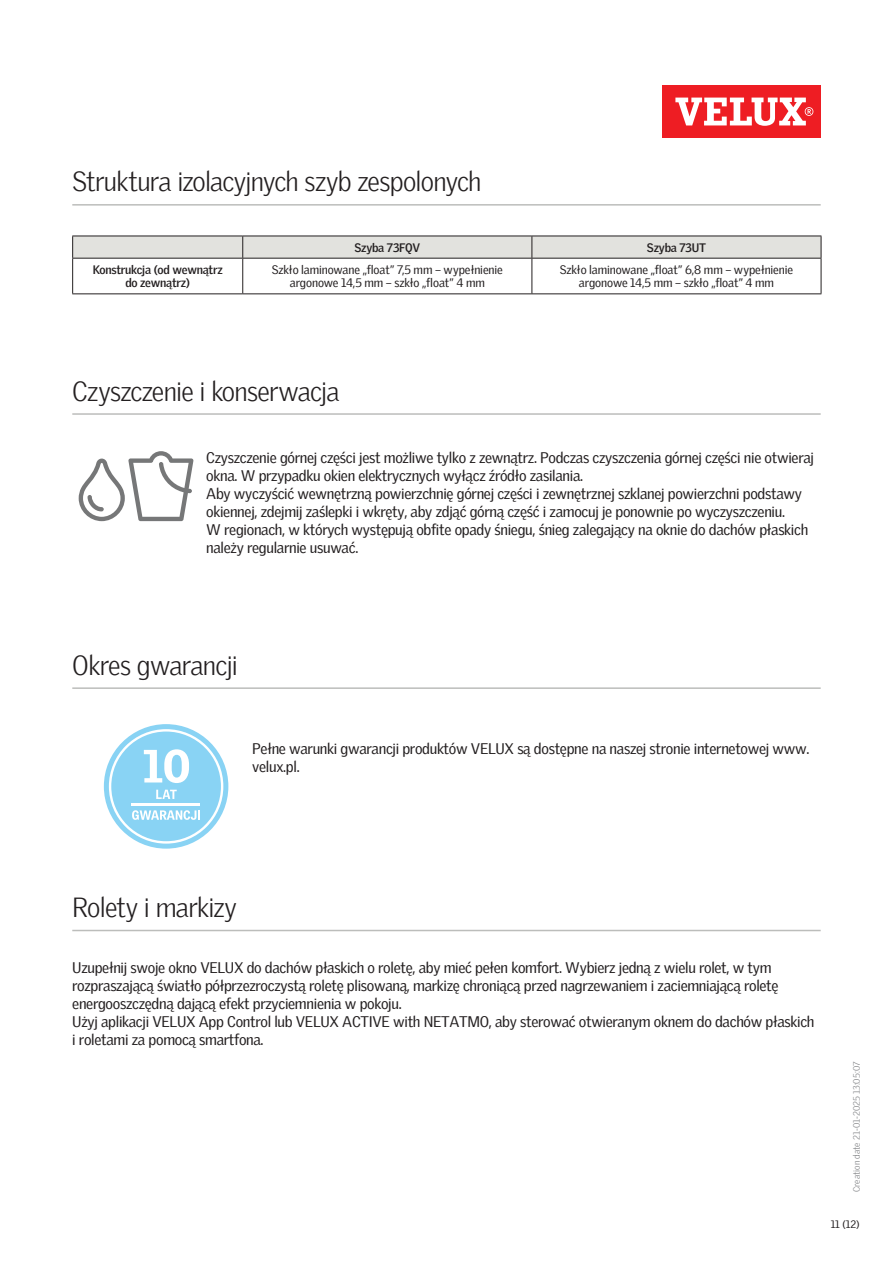
<style>
.page{position:relative;width:893px;height:1263px;background:#fff}
.page>*{position:absolute;margin:0;border:0;box-sizing:border-box;transform-origin:0 0}
.Headline_With_Line_B{font:300 27px "Velux Gothic";letter-spacing:-.03em;color:#231f20}
.Body_Regular{font:15px/18px "Velux Gothic";letter-spacing:-.02em;color:#231f20}
.TableText{font:12px/13.5px "Velux Gothic";letter-spacing:-.005em;color:#231f20;text-align:center}
.TableHeader_TableTex{font:700 12px/13.5px "Velux Gothic";letter-spacing:-.02em;color:#231f20;text-align:center}
.TableHeader{font:700 12px "Velux Gothic";letter-spacing:-.02em;color:#231f20}
.t1{font:10.5px "Velux Gothic";color:#231f20}
.t2{font:300 9px "Velux Gothic";color:#7c7e81}
</style>
<div class="page">
<div style="left:662px;top:85px;width:159px;height:53px;background:#ee1d23"></div>
<svg style="left:675px;top:98px;width:138px;height:28px"></svg>
<hr style="left:72px;top:413px;width:749px;height:2px;background:#bcbdbb">
<svg style="left:79px;top:451px;width:114px;height:70px"></svg>
<hr style="left:72px;top:687px;width:749px;height:2px;background:#bcbdbb">
<hr style="left:72px;top:930px;width:749px;height:1px;background:#bcbdbb">
<hr style="left:72px;top:204px;width:749px;height:2px;background:#bcbdbb">
<svg style="left:72px;top:236px;width:750px;height:22px"></svg>
<hr style="left:72px;top:258px;width:171px;height:1px;background:#231f20">
<hr style="left:72px;top:259px;width:1px;height:34px;background:#231f20">
<hr style="left:72px;top:293px;width:171px;height:1px;background:#231f20">
<hr style="left:243px;top:258px;width:289px;height:1px;background:#231f20">
<hr style="left:243px;top:293px;width:289px;height:1px;background:#231f20">
<hr style="left:242px;top:259px;width:1px;height:34px;background:#231f20">
<hr style="left:532px;top:258px;width:289px;height:1px;background:#231f20">
<hr style="left:821px;top:259px;width:1px;height:34px;background:#231f20">
<hr style="left:532px;top:293px;width:289px;height:1px;background:#231f20">
<hr style="left:531px;top:259px;width:1px;height:34px;background:#231f20">
<svg style="left:104px;top:724px;width:124px;height:125px"></svg>
<p class="Headline_With_Line_B" style="left:72px;top:161px;width:411px">Struktura izolacyjnych szyb zespolonych</p>
<p class="TableHeader" style="left:354px;top:238px;width:67px">Szyba 73FQV</p>
<p class="TableHeader" style="left:647px;top:238px;width:61px">Szyba 73UT</p>
<p class="TableHeader_TableTex" style="left:93px;top:262px;width:131px">Konstrukcja (od wewnątrz do zewnątrz)</p>
<p class="TableText" style="left:272px;top:262px;width:233px">Szkło laminowane „float” 7,5 mm – wypełnienie argonowe 14,5 mm – szkło „float” 4 mm</p>
<p class="TableText" style="left:560px;top:262px;width:235px">Szkło laminowane „float” 6,8 mm – wypełnienie argonowe 14,5 mm – szkło „float” 4 mm</p>
<p class="Headline_With_Line_B" style="left:72px;top:370px;width:269px">Czyszczenie i konserwacja</p>
<p class="Body_Regular" style="left:206px;top:447px;width:609px">Czyszczenie górnej części jest możliwe tylko z zewnątrz. Podczas czyszczenia górnej części nie otwieraj okna. W przypadku okien elektrycznych wyłącz źródło zasilania.</p>
<p class="Body_Regular" style="left:206px;top:483px;width:597px">Aby wyczyścić wewnętrzną powierzchnię górnej części i zewnętrznej szklanej powierzchni podstawy okiennej, zdejmij zaślepki i wkręty, aby zdjąć górną część i zamocuj je ponownie po wyczyszczeniu.</p>
<p class="Body_Regular" style="left:206px;top:519px;width:603px">W regionach, w których występują obfite opady śniegu, śnieg zalegający na oknie do dachów płaskich należy regularnie usuwać.</p>
<p class="Headline_With_Line_B" style="left:72px;top:644px;width:167px">Okres gwarancji</p>
<p class="Body_Regular" style="left:252px;top:738px;width:559px">Pełne warunki gwarancji produktów VELUX są dostępne na naszej stronie internetowej www. velux.pl.</p>
<p class="Headline_With_Line_B" style="left:72px;top:887px;width:166px">Rolety i markizy</p>
<p class="Body_Regular" style="left:72px;top:957px;width:708px">Uzupełnij swoje okno VELUX do dachów płaskich o roletę, aby mieć pełen komfort. Wybierz jedną z wielu rolet, w tym rozpraszającą światło półprzezroczystą roletę plisowaną, markizę chroniącą przed nagrzewaniem i zaciemniającą roletę energooszczędną dającą efekt przyciemnienia w pokoju.</p>
<p class="Body_Regular" style="left:72px;top:1011px;width:744px">Użyj aplikacji VELUX App Control lub VELUX ACTIVE with NETATMO, aby sterować otwieranym oknem do dachów płaskich i roletami za pomocą smartfona.</p>
<p class="t2" style="left:850px;top:1192px;width:131px;rotate:-90deg">Creation date 21-01-2025 13:05:07</p>
<p class="t1" style="left:831px;top:1216px;width:30px">11 (12)</p>
</div>
